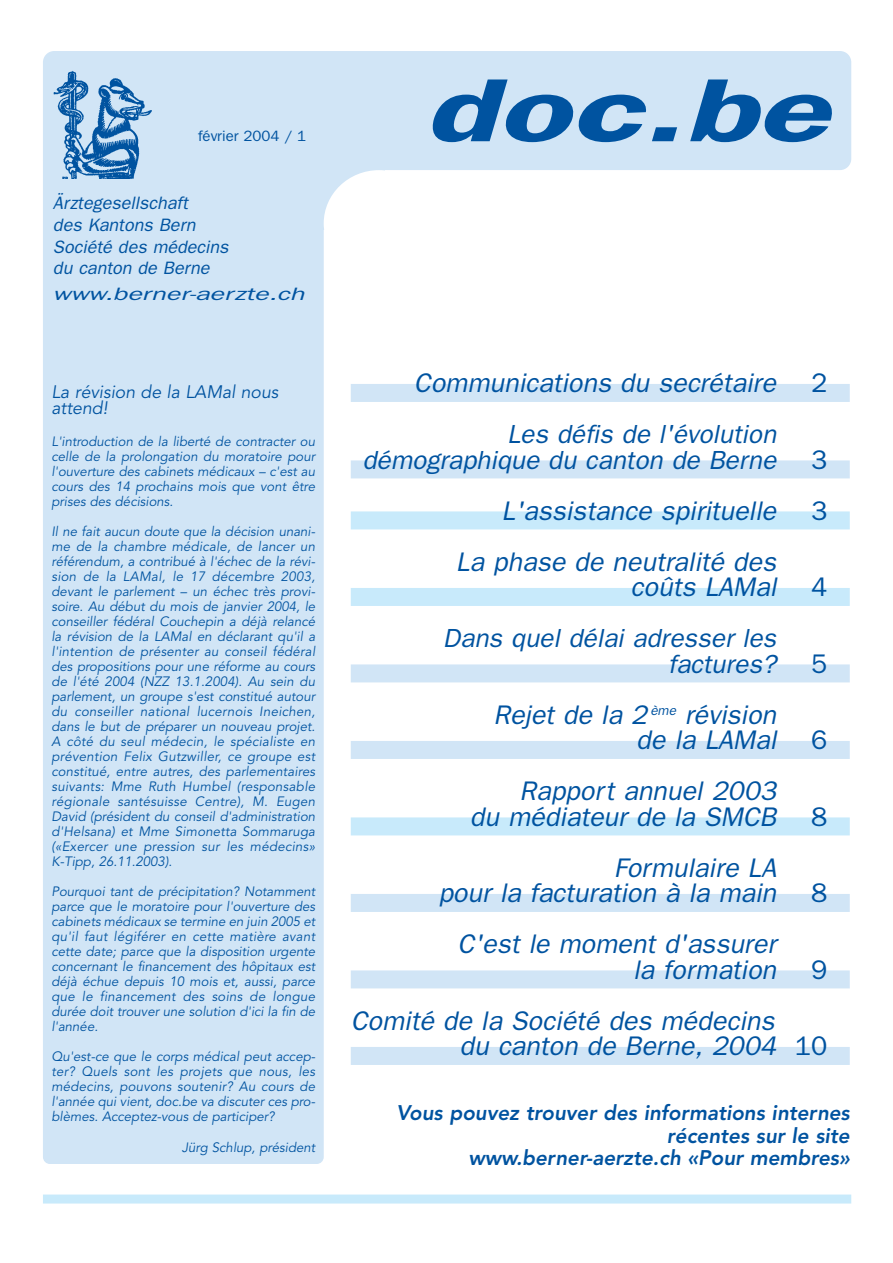
<style>
.page{position:relative;width:893px;height:1263px;background:#fff}
.page>*{position:absolute;margin:0;border:0;box-sizing:border-box;transform-origin:0 0}
.t1{font:italic 600 90px "Franklin Gothic";color:#0053a0;scale:1.5 1}
.t2{font:italic 27px/25.5px "Franklin Gothic";color:#0053a0;text-align:right}
.t3{font:27px "Franklin Gothic";color:#0053a0}
.t4{font:italic 26.25px/25.5px "Franklin Gothic";color:#0053a0;text-align:right}
.t5{font:italic 800 21px/22.5px "Avenir";color:#0053a0;text-align:right}
.t6{font:italic 18px/21.6px "Franklin Gothic";color:#0053a0}
.t7{font:italic 18px/16.5px "Avenir";color:#0053a0}
.t8{font:italic 18px "Franklin Gothic";color:#0053a0;scale:1.5 1}
.t9{font:15px "Franklin Gothic";color:#0053a0}
.t10{font:italic 13.5px/15px "Avenir";color:#0053a0;text-align:justify}
.s1{font-style:normal}
</style>
<div class="page">
<div style="left:43px;top:51px;width:808px;height:119px;background:#d1e5f6;border-radius:11px"></div>
<div style="left:43px;top:1195px;width:808px;height:9px;background:#c8eafb"></div>
<div style="left:351px;top:384px;width:498px;height:18px;background:#d1e5f6"></div>
<div style="left:351px;top:460px;width:498px;height:18px;background:#d1e5f6"></div>
<div style="left:351px;top:511px;width:498px;height:18px;background:#c8eafb"></div>
<div style="left:351px;top:588px;width:498px;height:18px;background:#c8eafb"></div>
<div style="left:351px;top:664px;width:498px;height:18px;background:#d1e5f6"></div>
<div style="left:351px;top:741px;width:498px;height:18px;background:#d1e5f6"></div>
<div style="left:351px;top:817px;width:498px;height:18px;background:#c8eafb"></div>
<div style="left:351px;top:894px;width:498px;height:18px;background:#d1e5f6"></div>
<div style="left:351px;top:970px;width:498px;height:18px;background:#d1e5f6"></div>
<div style="left:351px;top:1047px;width:498px;height:18px;background:#d1e5f6"></div>
<div style="left:43px;top:153px;width:281px;height:1011px;background:#d1e5f6;border-radius:7px"></div>
<div style="left:296px;top:154px;width:88px;height:76px;background:#d1e5f6"></div>
<div style="left:324px;top:170px;width:110px;height:107px;background:#fff;border-radius:50%"></div>
<img style="left:53px;top:71px;width:99px;height:108px">
<p class="t9" style="left:198px;top:131px;width:110px">février 2004 / 1</p>
<h3 class="t6" style="left:53px;top:194px;width:177px">Ärztegesellschaft<br>des Kantons Bern<br>Société des médecins du canton de Berne</h3>
<h3 class="t8" style="left:53px;top:288px;width:169px">www.berner-aerzte.ch</h3>
<h3 class="t7" style="left:51px;top:385px;width:228px">La révision de la LAMal nous attend!</h3>
<p class="t10" style="left:51px;top:435px;width:265px">L'introduction de la liberté de contracter ou celle de la prolongation du moratoire pour l'ouverture des cabinets médicaux – c'est au cours des 14 prochains mois que vont être prises des décisions.</p>
<p class="t10" style="left:51px;top:525px;width:265px">Il ne fait aucun doute que la décision unani&shy;me de la chambre médicale, de lancer un référendum, a contribué à l'échec de la révi&shy;sion de la LAMal, le 17 décembre 2003, devant le parlement – un échec très provi&shy;soire. Au début du mois de janvier 2004, le conseiller fédéral Couchepin a déjà relancé la révision de la LAMal en déclarant qu'il a l'intention de présenter au conseil fédéral des propositions pour une réforme au cours de l'été 2004 (NZZ 13.1.2004). Au sein du parlement, un groupe s'est constitué autour du conseiller national lucernois Ineichen, dans le but de préparer un nouveau projet.<br>A côté du seul médecin, le spécialiste en prévention Felix Gutzwiller, ce groupe est constitué, entre autres, des parlementaires suivants: Mme Ruth Humbel (responsable régionale santésuisse Centre), M. Eugen David (président du conseil d'administration d'Helsana) et Mme Simonetta Sommaruga («Exercer une pression sur les médecins» K-Tipp, 26.11.2003).</p>
<p class="t10" style="left:51px;top:885px;width:265px">Pourquoi tant de précipitation? Notamment parce que le moratoire pour l'ouverture des cabinets médicaux se termine en juin 2005 et qu'il faut légiférer en cette matière avant cette date; parce que la disposition urgente concernant le financement des hôpitaux est déjà échue depuis 10 mois et, aussi, parce que le financement des soins de longue durée doit trouver une solution d'ici la fin de l'année.</p>
<p class="t10" style="left:51px;top:1050px;width:265px">Qu'est-ce que le corps médical peut accep&shy;ter? Quels sont les projets que nous, les médecins, pouvons soutenir? Au cours de l'année qui vient, doc.be va discuter ces pro&shy;blèmes. Acceptez-vous de participer?</p>
<p class="t10" style="left:182px;top:1142px;width:135px">Jürg Schlup, président</p>
<h1 class="t1" style="left:423px;top:80px;width:271px">doc.be</h1>
<h2 class="t2" style="left:414px;top:373px;width:364px">Communications du secrétaire</h2>
<h2 class="t3" style="left:811px;top:374px;width:18px">2</h2>
<h3 class="t4" style="left:362px;top:424px;width:415px">Les défis de l'évolution démographique du canton de Berne</h3>
<h2 class="t3" style="left:811px;top:450px;width:18px">3</h2>
<h2 class="t2" style="left:501px;top:500px;width:276px">L'assistance spirituelle</h2>
<h2 class="t3" style="left:811px;top:501px;width:18px">3</h2>
<h2 class="t2" style="left:456px;top:551px;width:322px">La phase de neutralité des coûts LAMal</h2>
<h2 class="t3" style="left:811px;top:578px;width:18px">4</h2>
<h3 class="t4" style="left:443px;top:628px;width:335px">Dans quel délai adresser les factures?</h3>
<h2 class="t2" style="left:493px;top:704px;width:284px">Rejet de la 2 <sup>ème</sup> révision de la LAMal</h2>
<h2 class="t2" style="left:470px;top:781px;width:308px">Rapport annuel 2003<br>du médiateur de la SMCB</h2>
<h2 class="t2" style="left:438px;top:857px;width:339px">Formulaire LA<br>pour la facturation à la main</h2>
<h2 class="t3" style="left:811px;top:654px;width:18px">5</h2>
<h2 class="t3" style="left:811px;top:731px;width:18px">6</h2>
<h2 class="t3" style="left:811px;top:807px;width:18px">8</h2>
<h2 class="t3" style="left:811px;top:884px;width:18px">8</h2>
<h2 class="t2" style="left:457px;top:934px;width:320px">C'est le moment d'assurer la formation</h2>
<h2 class="t3" style="left:811px;top:960px;width:18px">9</h2>
<h2 class="t2" style="left:459px;top:1010px;width:369px;text-align:left;text-indent:-109px">Comité de la Société des médecins<br>du canton de Berne, 2004 <span class="s1">10</span></h2>
<h3 class="t5" style="left:396px;top:1104px;width:454px">Vous pouvez trouver des informations internes récentes sur le site<br>www.berner-aerzte.ch «Pour membres»</h3>
</div>
